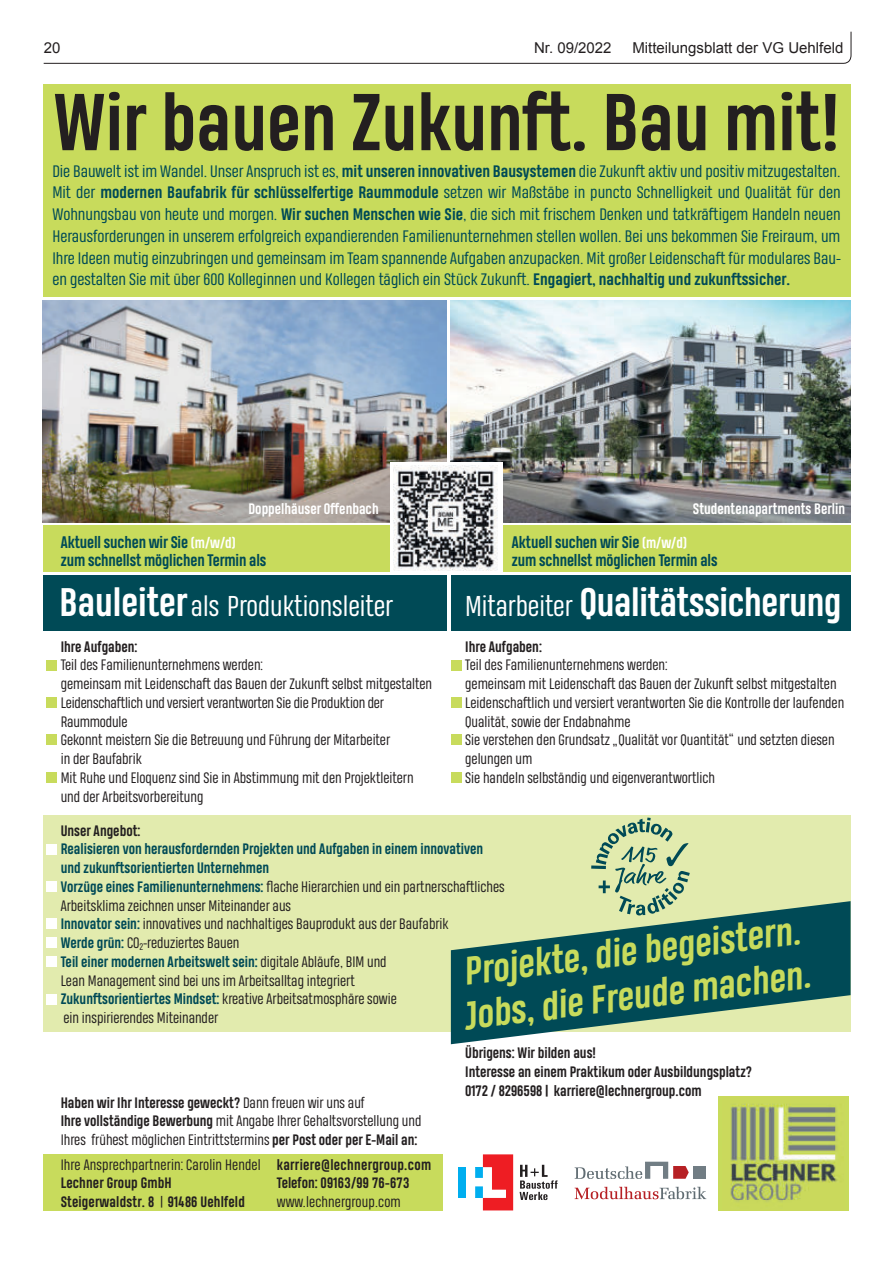
<style>
.page{position:relative;width:893px;height:1263px;background:#fff}
.page>*{position:absolute;margin:0;border:0;box-sizing:border-box;transform-origin:0 0}
.t1{font:700 75.75px "Heading Pro";color:#231f20;scale:1.05 1}
.t2{font:700 37.5px "Heading Pro";letter-spacing:-.01em;color:#fff;scale:1.05 1}
.t3{font:700 37.2px/44.5px "Heading Pro";color:#c8db5c;scale:1.05 1}
.t4{font:27px "Heading Pro";color:#fff;scale:1.05 1}
.t5{font:700 15.75px/18px "Heading Pro";letter-spacing:-.01em;color:#004a56;scale:1.05 1}
.t6{font:15.6px/21.8px "Heading Pro";color:#004a56;text-align:justify;scale:1.1 1}
.t7{font:15px "Arial";color:#231f20}
.t8{font:14.25px/18.8px "Heading Pro";color:#231f20;scale:1.05 1}
.t9{font:700 14.25px/18.8px "Heading Pro";color:#231f20;scale:1.05 1}
.t10{font:700 14.25px/18.1px "Heading Pro";letter-spacing:.02em;color:#231f20;scale:1.05 1}
.t11{font:700 14.25px "Heading Pro";color:#fff;scale:1.05 1}
.s1{font-weight:700}
.s2{font-size:14.25px;color:#fff}
.s3{font-weight:700;font-size:37.5px}
.s4{font-weight:400;font-size:27px}
.s5{font-weight:700;color:#004a56}
.s6{font-weight:400}
</style>
<div class="page">
<svg style="left:43px;top:31px;width:809px;height:33px"></svg>
<div style="left:43px;top:525px;width:808px;height:47px;background:#c8db5c"></div>
<div style="left:43px;top:815px;width:808px;height:217px;background:#e2ebae"></div>
<img style="left:451px;top:300px;width:400px;height:222px">
<img style="left:43px;top:300px;width:404px;height:222px">
<div style="left:718px;top:1096px;width:131px;height:115px;background:#c8db5c"></div>
<img style="left:730px;top:1104px;width:107px;height:98px">
<div style="left:43px;top:84px;width:808px;height:213px;background:#c8db5c"></div>
<svg style="left:451px;top:901px;width:400px;height:143px;fill:#004a56"></svg>
<svg style="left:591px;top:817px;width:99px;height:98px"></svg>
<div style="left:390px;top:462px;width:113px;height:112px;background:#fff"></div>
<img style="left:393px;top:465px;width:105px;height:106px">
<div style="left:43px;top:576px;width:404px;height:55px;background:#004a56"></div>
<div style="left:46px;top:660px;width:11px;height:11px;background:#c8db5c"></div>
<div style="left:451px;top:660px;width:10px;height:11px;background:#c8db5c"></div>
<div style="left:46px;top:697px;width:11px;height:11px;background:#c8db5c"></div>
<div style="left:451px;top:697px;width:10px;height:11px;background:#c8db5c"></div>
<div style="left:46px;top:735px;width:11px;height:10px;background:#c8db5c"></div>
<div style="left:451px;top:735px;width:10px;height:10px;background:#c8db5c"></div>
<div style="left:46px;top:772px;width:11px;height:11px;background:#c8db5c"></div>
<div style="left:46px;top:844px;width:11px;height:11px;background:#fff"></div>
<div style="left:46px;top:881px;width:11px;height:10px;background:#fff"></div>
<div style="left:46px;top:918px;width:11px;height:11px;background:#fff"></div>
<div style="left:46px;top:937px;width:11px;height:11px;background:#fff"></div>
<div style="left:46px;top:956px;width:11px;height:10px;background:#fff"></div>
<div style="left:46px;top:994px;width:11px;height:11px;background:#fff"></div>
<div style="left:451px;top:772px;width:10px;height:11px;background:#c8db5c"></div>
<div style="left:451px;top:576px;width:400px;height:55px;background:#004a56"></div>
<div style="left:43px;top:1154px;width:400px;height:56px;background:#c8db5c"></div>
<div style="left:458px;top:1167px;width:8px;height:31px;background:#00aeef"></div>
<svg style="left:475px;top:1154px;width:38px;height:56px"></svg>
<svg style="left:520px;top:1165px;width:38px;height:35px"></svg>
<svg style="left:575px;top:1187px;width:131px;height:13px"></svg>
<svg style="left:575px;top:1161px;width:114px;height:18px"></svg>
<div style="left:693px;top:1166px;width:12px;height:13px;background:#717d84"></div>
<p class="t7" style="left:44px;top:42px;width:18px">20</p>
<p class="t7" style="left:534px;top:42px;width:79px">Nr. 09/2022</p>
<p class="t7" style="left:632px;top:42px;width:212px">Mitteilungsblatt der VG Uehlfeld</p>
<h1 class="t1" style="left:54px;top:82px;width:750px">Wir bauen Zukunft. Bau mit!</h1>
<p class="t6" style="left:52px;top:161px;width:718px">Die Bauwelt ist im Wandel. Unser Anspruch ist es, <span class="s1">mit unseren innovativen Bausystemen</span> die Zukunft aktiv und positiv mitzugestalten.<br>Mit der <span class="s1">modernen Baufabrik für schlüsselfertige Raummodule</span> setzen wir Maßstäbe in puncto Schnelligkeit und Qualität für den Wohnungsbau von heute und morgen. <span class="s1">Wir suchen Menschen wie Sie</span>, die sich mit frischem Denken und tatkräftigem Handeln neuen Herausforderungen in unserem erfolgreich expandierenden Familienunternehmen stellen wollen. Bei uns bekommen Sie Freiraum, um Ihre Ideen mutig einzubringen und gemeinsam im Team spannende Aufgaben anzupacken. Mit großer Leidenschaft für modulares Bau&shy;en gestalten Sie mit über 600 Kolleginnen und Kollegen täglich ein Stück Zukunft. <span class="s1">Engagiert, nachhaltig und zukunftssicher.</span></p>
<p class="t11" style="left:249px;top:501px;width:125px">Doppelhäuser Offenbach</p>
<p class="t11" style="left:693px;top:501px;width:146px">Studentenapartments Berlin</p>
<p class="t5" style="left:61px;top:533px;width:197px">Aktuell suchen wir Sie <span class="s2">(m/w/d)<br></span>zum schnellst möglichen Termin als</p>
<p class="t5" style="left:512px;top:533px;width:197px">Aktuell suchen wir Sie <span class="s2">(m/w/d)<br></span>zum schnellst möglichen Termin als</p>
<h3 class="t4" style="left:60px;top:594px;width:319px"><span class="s3">Bauleiter</span> als Produktionsleiter</h3>
<p class="t9" style="left:61px;top:637px;width:75px">Ihre Aufgaben:</p>
<p class="t8" style="left:61px;top:657px;width:355px">Teil des Familienunternehmens werden:<br>gemeinsam mit Leidenschaft das Bauen der Zukunft selbst mitgestalten Leidenschaftlich und versiert verantworten Sie die Produktion der Raummodule<br>Gekonnt meistern Sie die Betreuung und Führung der Mitarbeiter<br>in der Baufabrik<br>Mit Ruhe und Eloquenz sind Sie in Abstimmung mit den Projektleitern und der Arbeitsvorbereitung</p>
<h2 class="t2" style="left:465px;top:582px;width:360px"><span class="s4">Mitarbeiter</span> Qualitätssicherung</h2>
<p class="t9" style="left:465px;top:637px;width:75px">Ihre Aufgaben:</p>
<p class="t8" style="left:465px;top:657px;width:362px">Teil des Familienunternehmens werden:<br>gemeinsam mit Leidenschaft das Bauen der Zukunft selbst mitgestalten Leidenschaftlich und versiert verantworten Sie die Kontrolle der laufenden Qualität, sowie der Endabnahme<br>Sie verstehen den Grundsatz „Qualität vor Quantität“ und setzten diesen gelungen um<br>Sie handeln selbständig und eigenverantwortlich</p>
<p class="t9" style="left:61px;top:821px;width:77px">Unser Angebot:</p>
<p class="t8" style="left:61px;top:841px;width:424px"><span class="s5">Realisieren von herausfordernden Projekten und Aufgaben in einem innovativen und zukunftsorientierten Unternehmen<br>Vorzüge eines Familienunternehmens:</span> flache Hierarchien und ein partnerschaftliches Arbeitsklima zeichnen unser Miteinander aus<br><span class="s5">Innovator sein:</span> innovatives und nachhaltiges Bauprodukt aus der Baufabrik<br><span class="s5">Werde grün:</span> CO<sub>2</sub>-reduziertes Bauen<br><span class="s5">Teil einer modernen Arbeitswelt sein:</span> digitale Abläufe, BIM und<br>Lean Management sind bei uns im Arbeitsalltag integriert<br><span class="s5">Zukunftsorientiertes Mindset:</span> kreative Arbeitsatmosphäre sowie<br>ein inspirierendes Miteinander</p>
<h3 class="t3" style="left:455px;top:951px;width:334px;rotate:-7deg">Projekte, die begeistern.<br>Jobs, die Freude machen.</h3>
<p class="t8" style="left:61px;top:1094px;width:345px"><span class="s1">Haben wir Ihr Interesse geweckt?</span> Dann freuen wir uns auf<br><span class="s1">Ihre vollständige Bewerbung</span> mit Angabe Ihrer Gehaltsvorstellung und<br>Ihres frühest möglichen Eintrittstermins <span class="s1">per Post oder per E-Mail an:</span></p>
<p class="t8" style="left:61px;top:1156px;width:192px">Ihre Ansprechpartnerin: Carolin Hendel</p>
<p class="t9" style="left:61px;top:1174px;width:177px;line-height:18.1px">Lechner Group GmbH<br>Steigerwaldstr. 8 <span class="s6">|</span> 91486 Uehlfeld</p>
<p class="t10" style="left:277px;top:1156px;width:149px">karriere@lechnergroup.com<br>Telefon: 09163/99 76-673</p>
<p class="t8" style="left:277px;top:1193px;width:120px">www.lechnergroup.com</p>
<p class="t9" style="left:465px;top:1044px;width:275px">Übrigens: Wir bilden aus!<br>Interesse an einem Praktikum oder Ausbildungsplatz?<br>0172 / 8296598 | karriere@lechnergroup.com</p>
</div>
